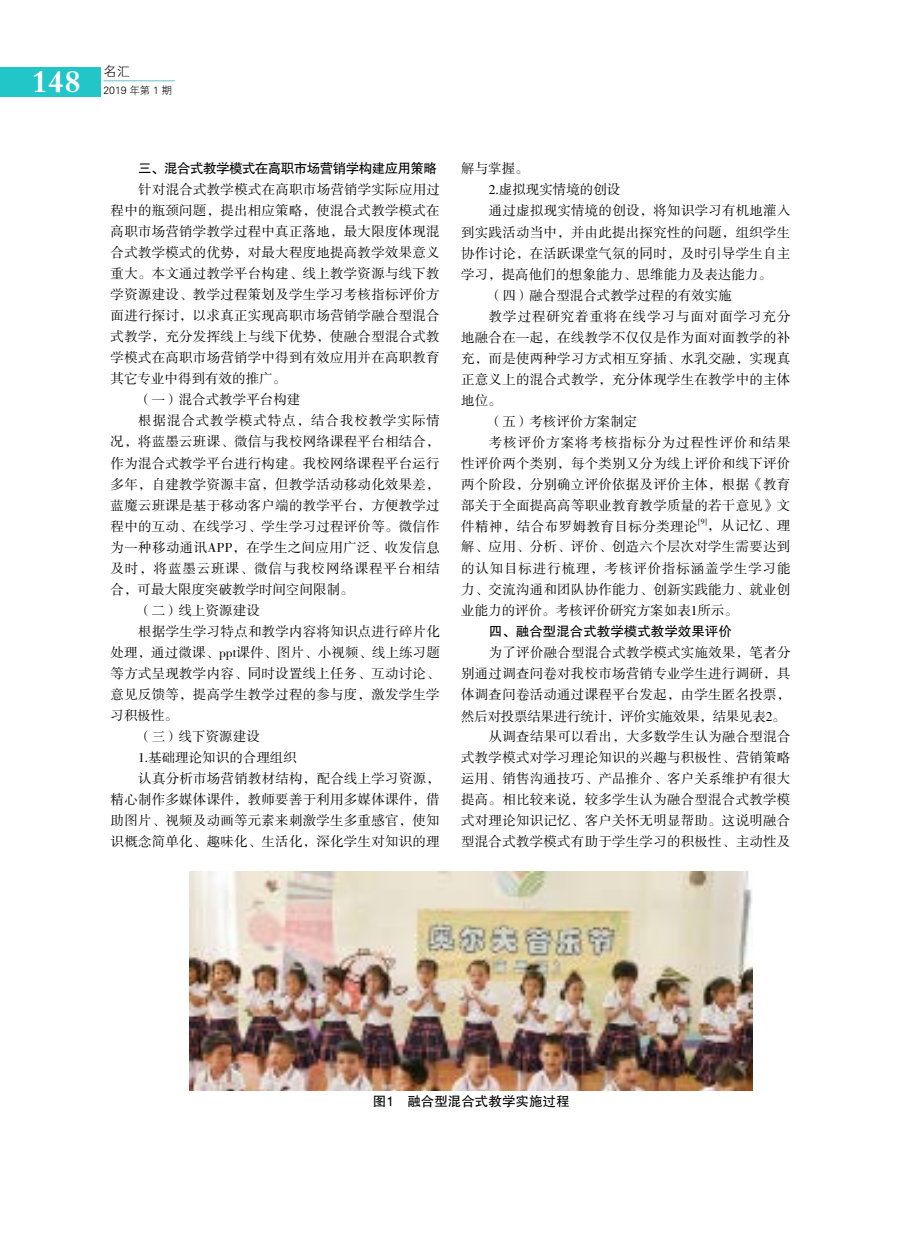
<style>
.page{position:relative;width:919px;height:1238px;background:#fff}
.page>*{position:absolute;margin:0;border:0;box-sizing:border-box;transform-origin:0 0}
.t1{font:33px "FZDBSK GBK1 0";color:#fff}
.t2{font:13.5px/21px "FZSSK GBK1 0";letter-spacing:.015em;color:#000;text-align:justify}
.t3{font:13.5px "FZSSK GBK1 0";letter-spacing:.065em;color:#000}
.t4{font:13.5px "FZHTK GBK1 0";color:#000}
.t5{font:13.5px "FZHTK GBK1 0";letter-spacing:-.04em;color:#000}
.t6{font:13.5px "FZXH1 K GBK1 0";color:#000}
.t7{font:10.5px "FZXH1 K GBK1 0";color:#000}
.t8{font:7.8px "FZSSK GBK1 0";color:#000}
</style>
<div class="page">
<div style="left:0;top:67px;width:101px;height:30px;background:#23c6c8"></div>
<hr style="left:103px;top:80px;width:72px;height:1px;background:#6ac5cd">
<img style="left:189px;top:871px;width:563px;height:219px">
<h1 class="t1" style="left:31px;top:63px;width:51px">148</h1>
<p class="t6" style="left:103px;top:64px;width:28px">名汇</p>
<p class="t7" style="left:103px;top:84px;width:70px">2019 年第 1 期</p>
<p class="t5" style="left:138px;top:161px;width:300px">三、混合式教学模式在高职市场营销学构建应用策略</p>
<p class="t2" style="left:138px;top:180px;width:303px">针对混合式教学模式在高职市场营销学实际应用过</p>
<p class="t2" style="left:111px;top:201px;width:330px">程中的瓶颈问题，提出相应策略，使混合式教学模式在</p>
<p class="t2" style="left:111px;top:222px;width:330px">高职市场营销学教学过程中真正落地，最大限度体现混</p>
<p class="t2" style="left:111px;top:243px;width:330px">合式教学模式的优势，对最大程度地提高教学效果意义</p>
<p class="t2" style="left:111px;top:264px;width:330px">重大。本文通过教学平台构建、线上教学资源与线下教</p>
<p class="t2" style="left:111px;top:285px;width:330px">学资源建设、教学过程策划及学生学习考核指标评价方</p>
<p class="t2" style="left:111px;top:306px;width:330px">面进行探讨，以求真正实现高职市场营销学融合型混合</p>
<p class="t2" style="left:111px;top:327px;width:330px">式教学，充分发挥线上与线下优势，使融合型混合式教</p>
<p class="t2" style="left:111px;top:348px;width:330px">学模式在高职市场营销学中得到有效应用并在高职教育</p>
<p class="t2" style="left:111px;top:369px;width:177px">其它专业中得到有效的推广。</p>
<p class="t2" style="left:138px;top:390px;width:164px">（一）混合式教学平台构建</p>
<p class="t3" style="left:138px;top:414px;width:303px">根据混合式教学模式特点，结合我校教学实际情</p>
<p class="t2" style="left:111px;top:432px;width:330px">况，将蓝墨云班课、微信与我校网络课程平台相结合，</p>
<p class="t2" style="left:111px;top:453px;width:330px">作为混合式教学平台进行构建。我校网络课程平台运行</p>
<p class="t2" style="left:111px;top:474px;width:330px">多年，自建教学资源丰富，但教学活动移动化效果差，</p>
<p class="t2" style="left:111px;top:495px;width:330px">蓝魔云班课是基于移动客户端的教学平台，方便教学过</p>
<p class="t2" style="left:111px;top:516px;width:330px">程中的互动、在线学习、学生学习过程评价等。微信作</p>
<p class="t2" style="left:111px;top:537px;width:331px">为一种移动通讯APP，在学生之间应用广泛、收发信息</p>
<p class="t3" style="left:111px;top:561px;width:331px">及时，将蓝墨云班课、微信与我校网络课程平台相结</p>
<p class="t2" style="left:111px;top:579px;width:244px">合，可最大限度突破教学时间空间限制。</p>
<p class="t2" style="left:138px;top:600px;width:123px">（二）线上资源建设</p>
<p class="t2" style="left:138px;top:621px;width:303px">根据学生学习特点和教学内容将知识点进行碎片化</p>
<p class="t2" style="left:111px;top:642px;width:331px">处理，通过微课、ppt课件、图片、小视频、线上练习题</p>
<p class="t2" style="left:111px;top:663px;width:330px">等方式呈现教学内容、同时设置线上任务、互动讨论、</p>
<p class="t2" style="left:111px;top:684px;width:330px">意见反馈等，提高学生教学过程的参与度，激发学生学</p>
<p class="t2" style="left:111px;top:705px;width:69px">习积极性。</p>
<p class="t2" style="left:138px;top:726px;width:123px">（三）线下资源建设</p>
<p class="t2" style="left:138px;top:747px;width:160px">1.基础理论知识的合理组织</p>
<p class="t2" style="left:138px;top:768px;width:303px">认真分析市场营销教材结构，配合线上学习资源，</p>
<p class="t2" style="left:111px;top:789px;width:330px">精心制作多媒体课件，教师要善于利用多媒体课件，借</p>
<p class="t2" style="left:111px;top:810px;width:330px">助图片、视频及动画等元素来刺激学生多重感官，使知</p>
<p class="t2" style="left:111px;top:831px;width:330px">识概念简单化、趣味化、生活化，深化学生对知识的理</p>
<p class="t2" style="left:461px;top:159px;width:69px">解与掌握。</p>
<p class="t2" style="left:489px;top:180px;width:133px">2.虚拟现实情境的创设</p>
<p class="t2" style="left:489px;top:201px;width:303px">通过虚拟现实情境的创设，将知识学习有机地灌入</p>
<p class="t2" style="left:461px;top:222px;width:330px">到实践活动当中，并由此提出探究性的问题，组织学生</p>
<p class="t2" style="left:461px;top:243px;width:330px">协作讨论，在活跃课堂气氛的同时，及时引导学生自主</p>
<p class="t2" style="left:461px;top:264px;width:312px">学习，提高他们的想象能力、思维能力及表达能力。</p>
<p class="t2" style="left:489px;top:285px;width:244px">（四）融合型混合式教学过程的有效实施</p>
<p class="t3" style="left:489px;top:309px;width:303px">教学过程研究着重将在线学习与面对面学习充分</p>
<p class="t2" style="left:461px;top:327px;width:330px">地融合在一起，在线教学不仅仅是作为面对面教学的补</p>
<p class="t2" style="left:461px;top:348px;width:330px">充，而是使两种学习方式相互穿插、水乳交融，实现真</p>
<p class="t2" style="left:461px;top:369px;width:330px">正意义上的混合式教学，充分体现学生在教学中的主体</p>
<p class="t2" style="left:461px;top:390px;width:42px">地位。</p>
<p class="t2" style="left:489px;top:411px;width:150px">（五）考核评价方案制定</p>
<p class="t3" style="left:489px;top:435px;width:303px">考核评价方案将考核指标分为过程性评价和结果</p>
<p class="t2" style="left:461px;top:453px;width:330px">性评价两个类别，每个类别又分为线上评价和线下评价</p>
<p class="t2" style="left:461px;top:474px;width:330px">两个阶段，分别确立评价依据及评价主体，根据《教育</p>
<p class="t2" style="left:461px;top:495px;width:330px">部关于全面提高高等职业教育教学质量的若干意见》文</p>
<p class="t2" style="left:461px;top:516px;width:238px">件精神，结合布罗姆教育目标分类理论</p>
<p class="t8" style="left:698px;top:517px;width:10px">[9]</p>
<p class="t2" style="left:461px;top:516px;width:331px;text-indent:246px">，从记忆、理解、应用、分析、评价、创造六个层次对学生需要达到的认知目标进行梳理，考核评价指标涵盖学生学习能力、交流沟通和团队协作能力、创新实践能力、就业创业能力的评价。考核评价研究方案如表1所示。</p>
<p class="t4" style="left:489px;top:623px;width:244px">四、融合型混合式教学模式教学效果评价</p>
<p class="t2" style="left:461px;top:642px;width:331px;line-height:21.5px;text-indent:28px">为了评价融合型混合式教学模式实施效果，笔者分别通过调查问卷对我校市场营销专业学生进行调研，具体调查问卷活动通过课程平台发起，由学生匿名投票，然后对投票结果进行统计，评价实施效果，结果见表2。</p>
<p class="t2" style="left:461px;top:726px;width:331px;text-indent:28px">从调查结果可以看出，大多数学生认为融合型混合式教学模式对学习理论知识的兴趣与积极性、营销策略运用、销售沟通技巧、产品推介、客户关系维护有很大提高。相比较来说，较多学生认为融合型混合式教学模式对理论知识记忆、客户关怀无明显帮助。这说明融合型混合式教学模式有助于学生学习的积极性、主动性及</p>
<p class="t4" style="left:373px;top:1094px;width:198px">图1　融合型混合式教学实施过程</p>
</div>
